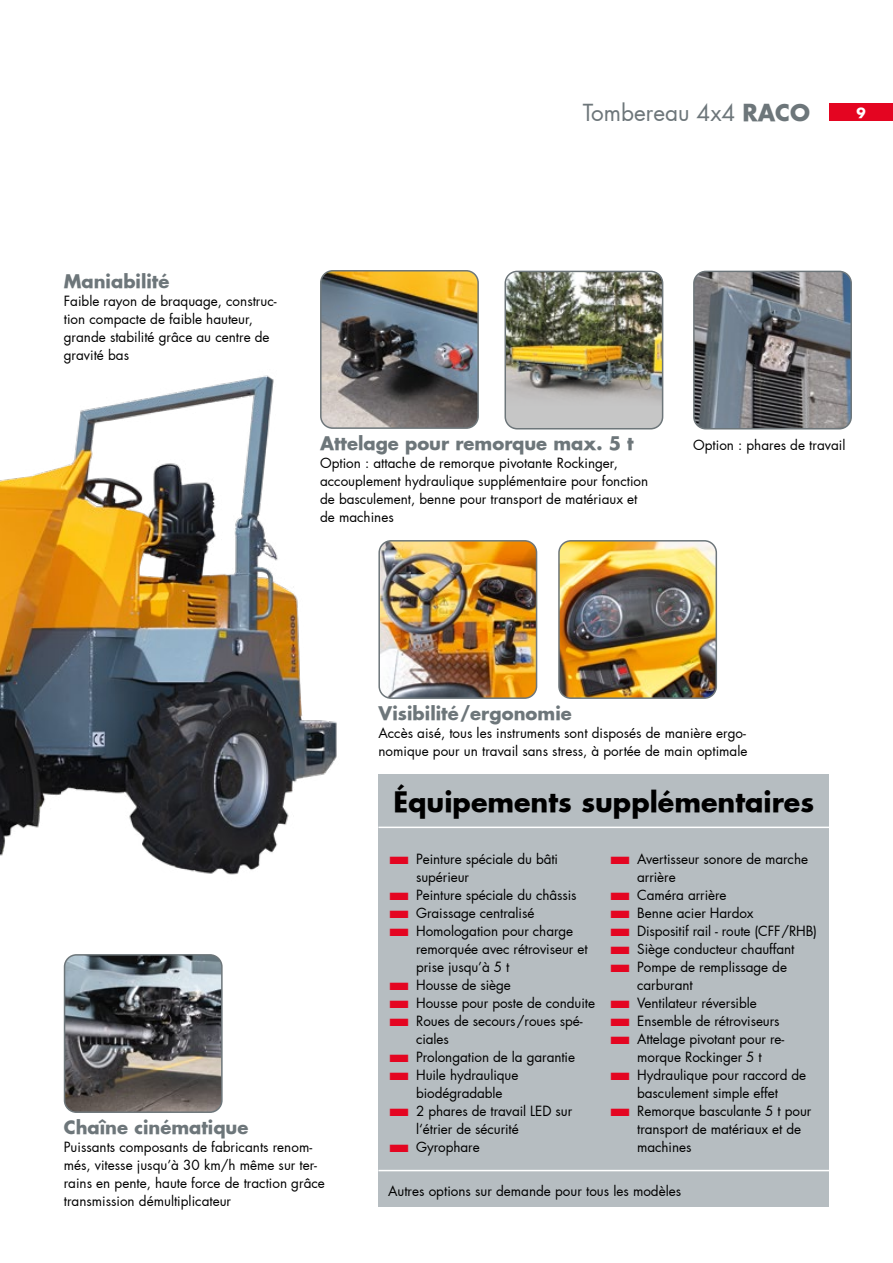
<style>
.page{position:relative;width:893px;height:1263px;background:#fff}
.page>*{position:absolute;margin:0;border:0;box-sizing:border-box;transform-origin:0 0}
.t1{font:700 27px "Futura";color:#000}
.t2{font:22.5px "Futura";color:#6d767a}
.t3{font:700 18px "Futura";color:#6d767a}
.t4{font:13.5px/18px "Futura";letter-spacing:-.005em;color:#000}
.t5{font:700 13.5px "Futura";color:#fff}
.s1{font-weight:700}
.s2{color:#e40521}
</style>
<div class="page">
<div style="left:829px;top:104px;width:64px;height:17px;background:#e40521"></div>
<div style="left:378px;top:774px;width:451px;height:432px;background:#b6bdc1"></div>
<hr style="left:378px;top:827px;width:451px;height:1px;background:#fff">
<hr style="left:378px;top:1170px;width:451px;height:1px;background:#fff">
<img style="left:0;top:270px;width:615px;height:823px">
<img style="left:379px;top:541px;width:157px;height:157px">
<div style="left:378px;top:540px;width:159px;height:159px;border:2px solid #6d767a;border-radius:12px"></div>
<img style="left:321px;top:271px;width:157px;height:157px">
<div style="left:320px;top:270px;width:159px;height:159px;border:2px solid #6d767a;border-radius:12px"></div>
<div style="left:505px;top:271px;width:158px;height:158px;background:#c6c6c6;border-radius:12px"></div>
<img style="left:505px;top:272px;width:158px;height:128px">
<div style="left:504px;top:271px;width:159px;height:158px;border:2px solid #6d767a;border-radius:12px"></div>
<img style="left:559px;top:541px;width:156px;height:157px">
<div style="left:558px;top:540px;width:159px;height:159px;border:2px solid #6d767a;border-radius:12px"></div>
<img style="left:695px;top:271px;width:156px;height:158px">
<div style="left:693px;top:271px;width:159px;height:158px;border:2px solid #6d767a;border-radius:12px"></div>
<img style="left:65px;top:955px;width:157px;height:156px">
<div style="left:64px;top:954px;width:159px;height:159px;border:2px solid #6d767a;border-radius:12px"></div>
<h2 class="t2" style="left:583px;top:98px;width:229px">Tombereau 4x4 <span class="s1">RACO</span></h2>
<p class="t5" style="left:856px;top:104px;width:11px">9</p>
<h3 class="t3" style="left:64px;top:269px;width:107px">Maniabilité</h3>
<p class="t4" style="left:64px;top:292px;width:214px">Faible rayon de braquage, construc&shy;tion compacte de faible hauteur, grande stabilité grâce au centre de gravité bas</p>
<h3 class="t3" style="left:320px;top:431px;width:315px">Attelage pour remorque max. 5 t</h3>
<p class="t4" style="left:320px;top:454px;width:330px">Option : attache de remorque pivotante Rockinger, accouplement hydraulique supplémentaire pour fonction de basculement, benne pour transport de matériaux et de machines</p>
<p class="t4" style="left:693px;top:436px;width:154px">Option : phares de travail</p>
<h3 class="t3" style="left:378px;top:701px;width:195px">Visibilité/ergonomie</h3>
<p class="t4" style="left:378px;top:724px;width:370px">Accès aisé, tous les instruments sont disposés de manière ergo&shy;nomique pour un travail sans stress, à portée de main optimale</p>
<h1 class="t1" style="left:393px;top:783px;width:422px">Équipements supplémentaires</h1>
<h3 class="t3" style="left:64px;top:1115px;width:186px">Chaîne cinématique</h3>
<p class="t4" style="left:64px;top:1138px;width:263px">Puissants composants de fabricants renom&shy;més, vitesse jusqu’à 30 km/h même sur ter&shy;rains en pente, haute force de traction grâce transmission démultiplicateur</p>
<p class="t4" style="left:637px;top:850px;width:172px;text-indent:-27px"><span class="s2">■</span> Avertisseur sonore de marche arrière</p>
<p class="t4" style="left:610px;top:886px;width:118px"><span class="s2">■</span> Caméra arrière</p>
<p class="t4" style="left:610px;top:904px;width:145px"><span class="s2">■</span> Benne acier Hardox</p>
<p class="t4" style="left:610px;top:922px;width:208px"><span class="s2">■</span> Dispositif rail - route (CFF /RHB)</p>
<p class="t4" style="left:610px;top:940px;width:186px"><span class="s2">■</span> Siège conducteur chauffant</p>
<p class="t4" style="left:637px;top:958px;width:151px;text-indent:-27px"><span class="s2">■</span> Pompe de remplissage de carburant</p>
<p class="t4" style="left:610px;top:994px;width:148px"><span class="s2">■</span> Ventilateur réversible</p>
<p class="t4" style="left:610px;top:1012px;width:171px"><span class="s2">■</span> Ensemble de rétroviseurs</p>
<p class="t4" style="left:610px;top:1030px;width:176px;text-align:center"><span class="s2">■</span> Attelage pivotant pour re&shy;morque Rockinger 5 t</p>
<p class="t4" style="left:610px;top:1066px;width:198px;text-align:center"><span class="s2">■</span> Hydraulique pour raccord de basculement simple effet</p>
<p class="t4" style="left:637px;top:1102px;width:176px;text-indent:-27px"><span class="s2">■</span> Remorque basculante 5 t pour transport de matériaux et de machines</p>
<p class="t4" style="left:388px;top:1182px;width:295px">Autres options sur demande pour tous les modèles</p>
<p class="t4" style="left:416px;top:850px;width:144px;text-indent:-27px"><span class="s2">■</span> Peinture spéciale du bâti supérieur</p>
<p class="t4" style="left:389px;top:886px;width:189px"><span class="s2">■</span> Peinture spéciale du châssis</p>
<p class="t4" style="left:389px;top:904px;width:147px"><span class="s2">■</span> Graissage centralisé</p>
<p class="t4" style="left:416px;top:922px;width:173px;text-indent:-27px"><span class="s2">■</span> Homologation pour charge remorquée avec rétroviseur et prise jusqu’à 5 t</p>
<p class="t4" style="left:389px;top:976px;width:123px"><span class="s2">■</span> Housse de siège</p>
<p class="t4" style="left:389px;top:994px;width:207px"><span class="s2">■</span> Housse pour poste de conduite</p>
<p class="t4" style="left:416px;top:1012px;width:168px;text-indent:-27px"><span class="s2">■</span> Roues de secours / roues spé&shy;ciales</p>
<p class="t4" style="left:389px;top:1048px;width:188px"><span class="s2">■</span> Prolongation de la garantie</p>
<p class="t4" style="left:416px;top:1066px;width:104px;text-indent:-27px"><span class="s2">■</span> Huile hydraulique biodégradable</p>
<p class="t4" style="left:416px;top:1102px;width:158px;text-indent:-27px"><span class="s2">■</span> 2 phares de travail LED sur l‘étrier de sécurité</p>
<p class="t4" style="left:389px;top:1138px;width:92px"><span class="s2">■</span> Gyrophare</p>
</div>
